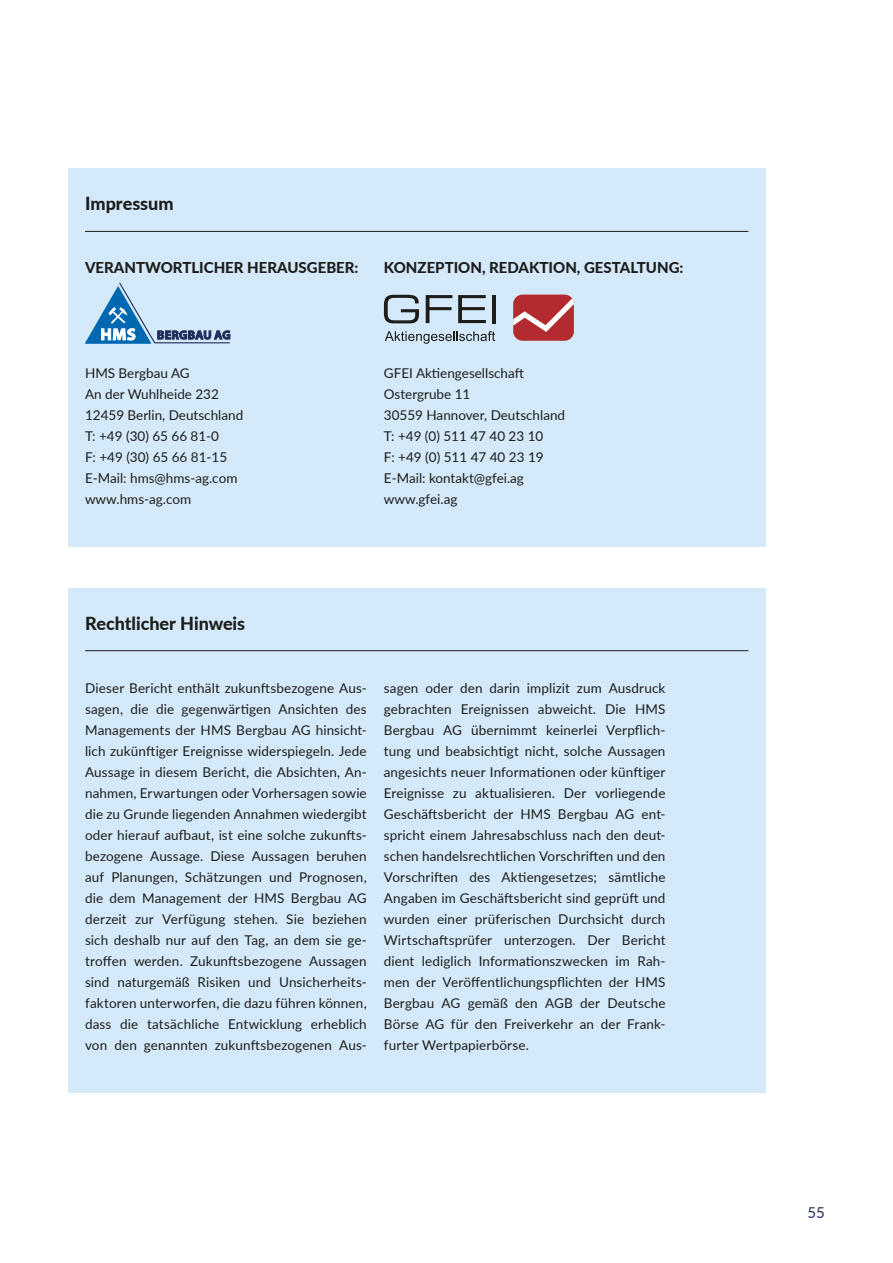
<style>
.page{position:relative;width:893px;height:1263px;background:#fff}
.page>*{position:absolute;margin:0;border:0;box-sizing:border-box;transform-origin:0 0}
.t1{font:800 18px "Lato";color:#1d1d1b}
.t2{font:800 15px "Lato";color:#1d1d1b}
.t3{font:15px "Lato";color:#222d5c}
.t4{font:13.5px/21px "Lato";letter-spacing:.01em;color:#1d1d1b}
</style>
<div class="page">
<div style="left:68px;top:588px;width:697px;height:504px;background:#d4eafa"></div>
<hr style="left:85px;top:650px;width:663px;height:1px;background:#1d1d1b">
<div style="left:68px;top:168px;width:697px;height:378px;background:#d4eafa"></div>
<svg style="left:85px;top:282px;width:146px;height:62px"></svg>
<svg style="left:384px;top:295px;width:35px;height:28px"></svg>
<svg style="left:426px;top:295px;width:26px;height:28px"></svg>
<svg style="left:458px;top:295px;width:28px;height:28px"></svg>
<hr style="left:492px;top:295px;width:3px;height:28px;background:#1d1d1b">
<div style="left:513px;top:295px;width:61px;height:46px;background:#b32b2f;border-radius:9px"></div>
<svg style="left:513px;top:298px;width:61px;height:34px"></svg>
<svg style="left:385px;top:331px;width:110px;height:13px"></svg>
<hr style="left:85px;top:231px;width:663px;height:1px;background:#1d1d1b">
<h1 class="t1" style="left:85px;top:190px;width:90px">Impressum</h1>
<p class="t2" style="left:85px;top:256px;width:275px">VERANTWORTLICHER HERAUSGEBER:</p>
<p class="t2" style="left:384px;top:256px;width:301px">KONZEPTION, REDAKTION, GESTALTUNG:</p>
<p class="t4" style="left:85px;top:362px;width:160px">HMS Bergbau AG<br>An der Wuhlheide 232<br>12459 Berlin, Deutschland<br>T: +49 (30) 65 66 81-0<br>F: +49 (30) 65 66 81-15<br>E-Mail: hms@hms-ag.com www.hms-ag.com</p>
<p class="t4" style="left:384px;top:362px;width:183px">GFEI Aktiengesellschaft<br>Ostergrube 11<br>30559 Hannover, Deutschland<br>T: +49 (0) 511 47 40 23 10<br>F: +49 (0) 511 47 40 23 19<br>E-Mail: kontakt@gfei.ag www.gfei.ag</p>
<h1 class="t1" style="left:85px;top:610px;width:162px">Rechtlicher Hinweis</h1>
<p class="t4" style="left:85px;top:677px;width:283px">Dieser Bericht enthält zukunftsbezogene Aus&shy;sagen, die die gegenwärtigen Ansichten des Managements der HMS Bergbau AG hinsicht&shy;lich zukünftiger Ereignisse widerspiegeln. Jede Aussage in diesem Bericht, die Absichten, An&shy;nahmen, Erwartungen oder Vorhersagen sowie die zu Grunde liegenden Annahmen wiedergibt oder hierauf aufbaut, ist eine solche zukunfts&shy;bezogene Aussage. Diese Aussagen beruhen auf Planungen, Schätzungen und Prognosen, die dem Management der HMS Bergbau AG derzeit zur Verfügung stehen. Sie beziehen sich deshalb nur auf den Tag, an dem sie ge&shy;troffen werden. Zukunftsbezogene Aussagen sind naturgemäß Risiken und Unsicherheits&shy;faktoren unterworfen, die dazu führen können, dass die tatsächliche Entwicklung erheblich von den genannten zukunftsbezogenen Aus-</p>
<p class="t4" style="left:384px;top:677px;width:283px">sagen oder den darin implizit zum Ausdruck gebrachten Ereignissen abweicht. Die HMS Bergbau AG übernimmt keinerlei Verpflich&shy;tung und beabsichtigt nicht, solche Aussagen angesichts neuer Informationen oder künftiger Ereignisse zu aktualisieren. Der vorliegende Geschäftsbericht der HMS Bergbau AG ent&shy;spricht einem Jahresabschluss nach den deut&shy;schen handelsrechtlichen Vorschriften und den Vorschriften des Aktiengesetzes; sämtliche Angaben im Geschäftsbericht sind geprüft und wurden einer prüferischen Durchsicht durch Wirtschaftsprüfer unterzogen. Der Bericht dient lediglich Informationszwecken im Rah&shy;men der Veröffentlichungspflichten der HMS Bergbau AG gemäß den AGB der Deutsche Börse AG für den Freiverkehr an der Frank&shy;furter Wertpapierbörse.</p>
<p class="t3" style="left:807px;top:1202px;width:19px">55</p>
</div>
